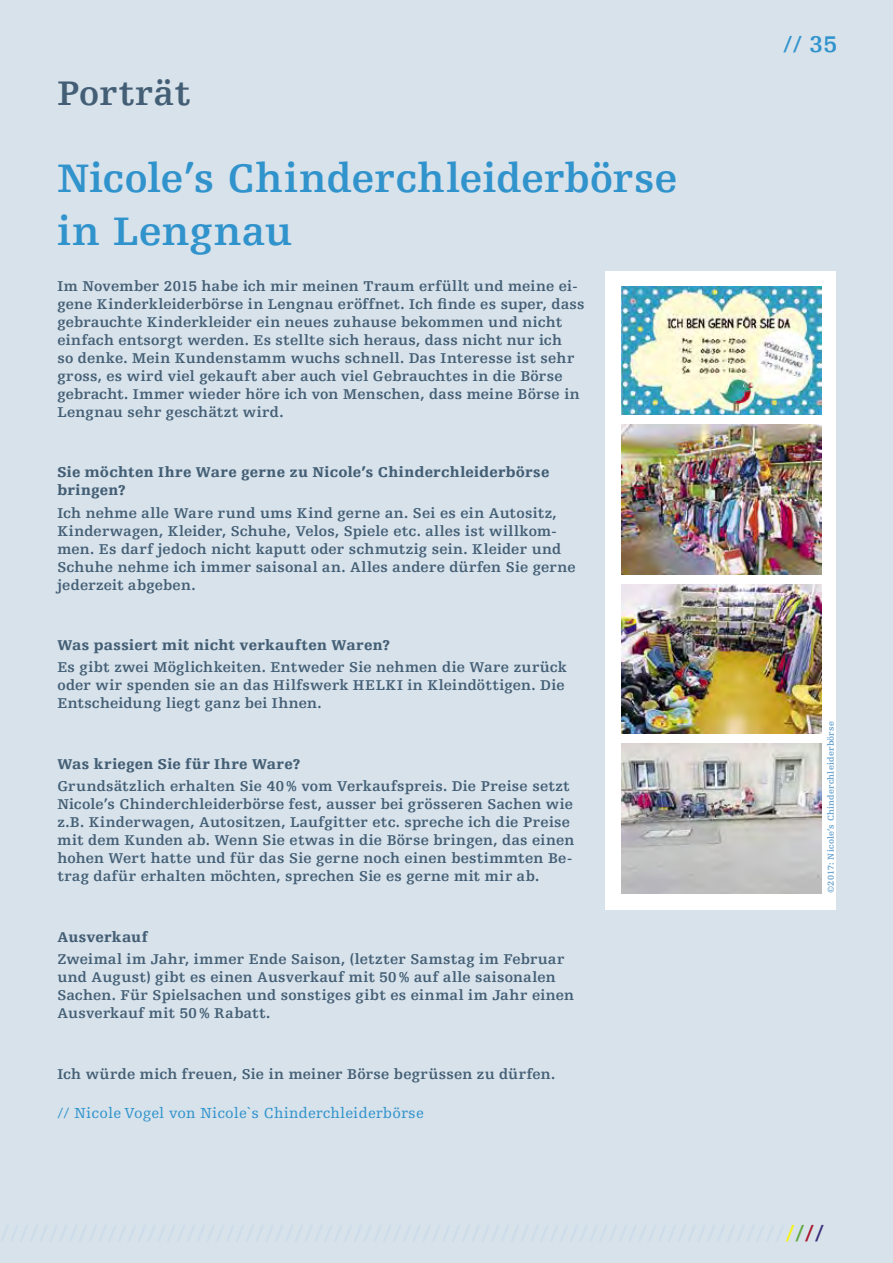
<style>
.page{position:relative;width:893px;height:1263px;background:#d7e2eb}
.page>*{position:absolute;margin:0;border:0;box-sizing:border-box;transform-origin:0 0}
.t1{font:700 42px/52.3px "Egyptienne FLT";letter-spacing:.005em;color:#3193cc}
.t2{font:700 36px "Egyptienne FLT";letter-spacing:.02em;color:#445f75}
.t3{font:700 24px "Egyptienne FLT";color:#5b8eb3}
.t4{font:700 24px "Egyptienne FLT";color:#3193cc}
.t5{font:15.3px "Egyptienne FLT";letter-spacing:.01em;color:#3193cc}
.t6{font:700 15px/18px "Egyptienne FLT";letter-spacing:.01em;color:#445f75}
.t7{font:900 15px/18px "Egyptienne FLT";letter-spacing:.02em;color:#445f75}
.t8{font:700 9px "Egyptienne FLT";letter-spacing:.02em;color:#6aa5d1}
.s1{color:#5685a8}
</style>
<div class="page">
<div style="left:605px;top:272px;width:231px;height:638px;background:#fff"></div>
<img style="left:621px;top:286px;width:200px;height:129px">
<img style="left:621px;top:425px;width:200px;height:149px">
<img style="left:621px;top:584px;width:200px;height:149px">
<img style="left:621px;top:744px;width:200px;height:149px">
<h2 class="t2" style="left:57px;top:73px;width:135px">Porträt</h2>
<h1 class="t1" style="left:57px;top:153px;width:622px">Nicole’s Chinderchleiderbörse in Lengnau</h1>
<p class="t6" style="left:57px;top:277px;width:529px">Im November 2015 habe ich mir meinen Traum erfüllt und meine ei&shy;gene Kinderkleiderbörse in Lengnau eröffnet. Ich finde es super, dass gebrauchte Kinderkleider ein neues zuhause bekommen und nicht einfach entsorgt werden. Es stellte sich heraus, dass nicht nur ich<br>so denke. Mein Kundenstamm wuchs schnell. Das Interesse ist sehr gross, es wird viel gekauft aber auch viel Gebrauchtes in die Börse gebracht. Immer wieder höre ich von Menschen, dass meine Börse in Lengnau sehr geschätzt wird.</p>
<p class="t7" style="left:57px;top:464px;width:493px">Sie möchten Ihre Ware gerne zu Nicole’s Chinderchleiderbörse bringen?</p>
<p class="t6" style="left:57px;top:504px;width:520px">Ich nehme alle Ware rund ums Kind gerne an. Sei es ein Autositz, Kinderwagen, Kleider, Schuhe, Velos, Spiele etc. alles ist willkom&shy;men. Es darf jedoch nicht kaputt oder schmutzig sein. Kleider und Schuhe nehme ich immer saisonal an. Alles andere dürfen Sie gerne jederzeit abgeben.</p>
<p class="t7" style="left:57px;top:636px;width:334px">Was passiert mit nicht verkauften Waren?</p>
<p class="t6" style="left:57px;top:659px;width:511px">Es gibt zwei Möglichkeiten. Entweder Sie nehmen die Ware zurück oder wir spenden sie an das Hilfswerk HELKI in Kleindöttigen. Die<br>Entscheidung liegt ganz bei Ihnen.</p>
<p class="t7" style="left:57px;top:755px;width:244px">Was kriegen Sie für Ihre Ware?</p>
<p class="t6" style="left:57px;top:777px;width:519px">Grundsätzlich erhalten Sie 40 % vom Verkaufspreis. Die Preise setzt Nicole’s Chinderchleiderbörse fest, ausser bei grösseren Sachen wie z.B. Kinderwagen, Autositzen, Laufgitter etc. spreche ich die Preise mit dem Kunden ab. Wenn Sie etwas in die Börse bringen, das einen hohen Wert hatte und für das Sie gerne noch einen bestimmten Be&shy;trag dafür erhalten möchten, sprechen Sie es gerne mit mir ab.</p>
<p class="t7" style="left:57px;top:928px;width:92px">Ausverkauf</p>
<p class="t6" style="left:57px;top:950px;width:518px">Zweimal im Jahr, immer Ende Saison, (letzter Samstag im Februar und August) gibt es einen Ausverkauf mit 50 % auf alle saisonalen Sachen. Für Spielsachen und sonstiges gibt es einmal im Jahr einen Ausverkauf mit 50 % Rabatt.</p>
<p class="t6" style="left:57px;top:1065px;width:500px">Ich würde mich freuen, Sie in meiner Börse begrüssen zu dürfen.</p>
<p class="t5" style="left:57px;top:1105px;width:368px">// Nicole Vogel von Nicole`s Chinderchleiderbörse</p>
<h3 class="t4" style="left:783px;top:31px;width:55px">// 35</h3>
<h3 class="t3" style="left:801px;top:31px;width:55px">// <span class="s1">35</span></h3>
<p class="t8" style="left:826px;top:893px;width:173px;rotate:-90deg">©2017: Nicole’s Chinderchleiderbörse</p>
</div>
